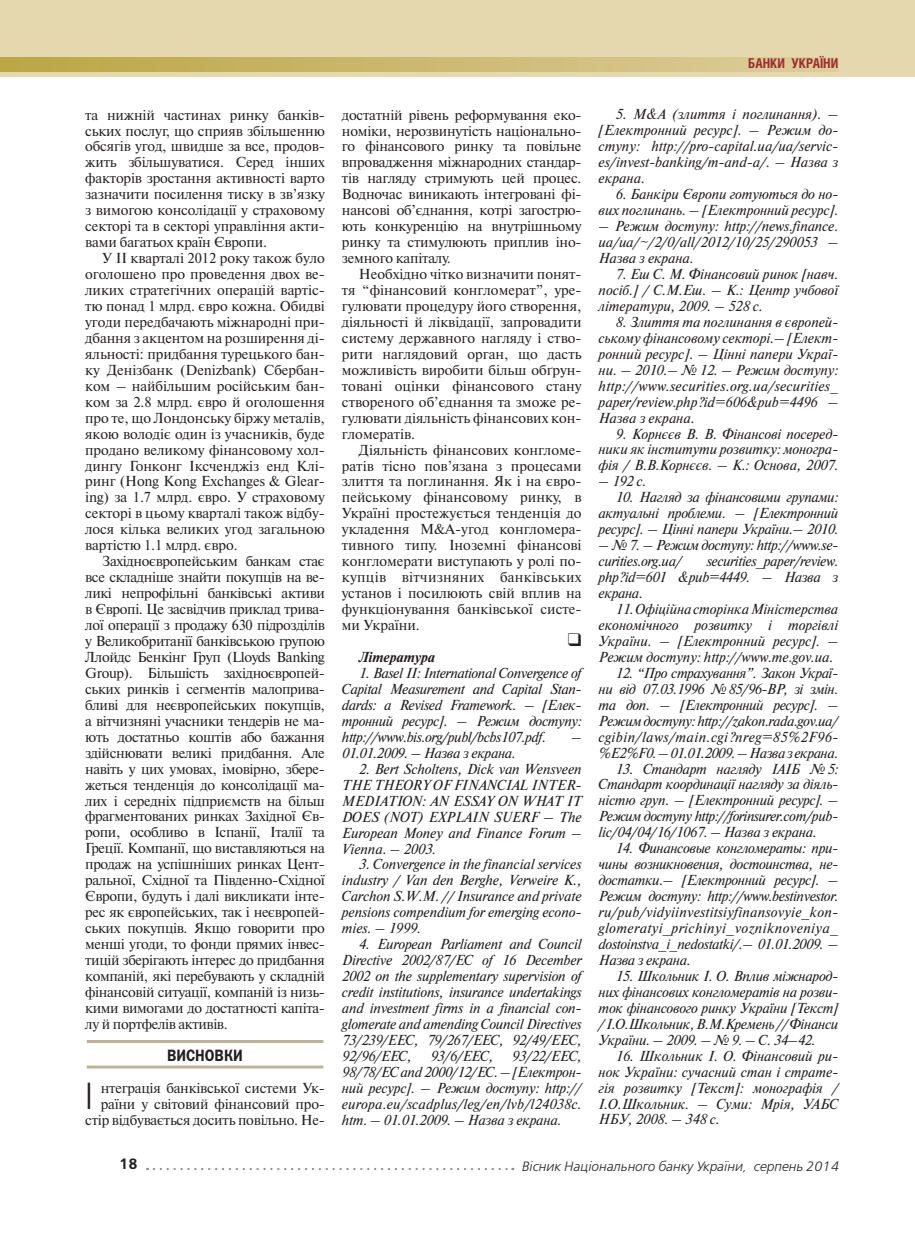
<style>
.page{position:relative;width:915px;height:1234px;background:#fff}
.page>*{position:absolute;margin:0;border:0;box-sizing:border-box;transform-origin:0 0}
.t1{font:300 36.6px "Helios Cond";color:#231f20}
.t2{font:16.5px "Franklin Gothic Demi C";color:#231f20;scale:.85 1}
.t3{font:15px "Free Set Demi Bold C";color:#231f20}
.t4{font:italic 14.4px/15.9px "Newton C";letter-spacing:-.01em;color:#231f20;text-align:justify}
.t5{font:14.4px/15.9px "Newton C";letter-spacing:-.01em;color:#231f20;text-align:justify}
.t6{font:italic 700 14.4px "Newton C";letter-spacing:-.005em;color:#231f20}
.t7{font:italic 13.5px "Free Set Light C";color:#231f20}
.t8{font:700 13.5px "Helios Cond";color:#9e2d32}
.s1{font-size:10.5px}
</style>
<div class="page">
<div style="left:0;top:0;width:914px;height:77px;background:#e5d8ae"></div>
<svg style="left:0;top:57px;width:838px;height:14px;background:#cbb96f"></svg>
<svg style="left:154px;top:1167px;width:359px;height:2px"></svg>
<hr style="left:87px;top:1039px;width:236px;height:3px;background:#bdb497">
<hr style="left:87px;top:1065px;width:236px;height:3px;background:#bdb497">
<p class="t8" style="left:748px;top:58px;width:92px">БАНКИ УКРАЇНИ</p>
<p class="t5" style="left:85px;top:108px;width:241px">та нижній частинах ринку банків&shy;ських послуг, що сприяв збільшенню обсягів угод, швидше за все, продов&shy;жить збільшуватися. Серед інших факторів зростання активності варто зазначити посилення тиску в зв’язку з вимогою консолідації у страховому секторі та в секторі управління акти&shy;вами багатьох країн Європи.</p>
<p class="t5" style="left:85px;top:251px;width:241px;text-indent:17px">У II кварталі 2012 року також було оголошено про проведення двох ве&shy;ликих стратегічних операцій вартіс&shy;тю понад 1 млрд. євро кожна. Обидві угоди передбачають міжнародні при&shy;дбання з акцентом на розширення ді&shy;яльності: придбання турецького бан&shy;ку Денізбанк (Denizbank) Сбербан&shy;ком – найбільшим російським бан&shy;ком за 2.8 млрд. євро й оголошення про те, що Лондонську біржу металів, якою володіє один із учасників, буде продано великому фінансовому хол&shy;дингу Гонконг Іксченджіз енд Клі&shy;ринг (Hong Kong Exchanges &amp; Glear&shy;ing) за 1.7 млрд. євро. У страховому секторі в цьому кварталі також відбу&shy;лося кілька великих угод загальною вартістю 1.1 млрд. євро.</p>
<p class="t5" style="left:85px;top:554px;width:241px;text-indent:17px">Західноєвропейським банкам стає все складніше знайти покупців на ве&shy;ликі непрофільні банківські активи в Європі. Це засвідчив приклад трива&shy;лої операції з продажу 630 підрозділів у Великобританії банківською групою Ллойдс Бенкінг Груп (Lloyds Ваnking Group). Більшість західноєвропей&shy;ських ринків і сегментів малоприва&shy;бливі для неєвропейських покупців, а вітчизняні учасники тендерів не ма&shy;ють достатньо коштів або бажання здійснювати великі придбання. Але навіть у цих умовах, імовірно, збере&shy;жеться тенденція до консолідації ма&shy;лих і середніх підприємств на більш фрагментованих ринках Західної Єв&shy;ропи, особливо в Іс панії, Італії та Греції. Компанії, що виставляються на продаж на успішніших ринках Цент&shy;ральної, Східної та Південно-Східної Європи, будуть і далі викликати інте&shy;рес як європейських, так і неєвропей&shy;ських покупців. Якщо говорити про менші угоди, то фонди прямих інвес&shy;тицій зберігають інтерес до придбання компаній, які перебувають у складній фінансовій ситуації, компаній із низь&shy;кими вимогами до достатності капіта&shy;лу й портфелів активів.</p>
<p class="t2" style="left:167px;top:1048px;width:91px">ВИСНОВКИ</p>
<h1 class="t1" style="left:85px;top:1081px;width:9px">І</h1>
<p class="t5" style="left:85px;top:1080px;width:241px;text-align:right">нтеграція банківської системи Ук&shy;раїни у світовий фінансовий про&shy;стір відбувається досить повільно. Не-</p>
<p class="t5" style="left:342px;top:108px;width:241px">достатній рівень реформування еко&shy;номіки, нерозвинутість національно&shy;го фінансового ринку та повільне впровадження міжнародних стандар&shy;тів нагляду стримують цей процес.<br>Водночас виникають інтег ровані фі&shy;нансові об’єд нання, котрі загострю&shy;ють конкуренцію на внут рішньому ринку та стимулюють приплив іно&shy;земного капіталу.</p>
<p class="t5" style="left:342px;top:267px;width:241px;text-indent:17px">Необхідно чітко визначити понят&shy;тя “фінансовий конгломерат”, уре&shy;гулювати процедуру його створення, діяльності й ліквідації, запровадити систему державного нагляду і ство&shy;рити наглядовий орган, що дасть можливість виробити більш обґрун&shy;товані оцінки фінансового стану створеного об’єднання та зможе ре&shy;гулювати діяльність фінансових кон&shy;гломератів.</p>
<p class="t5" style="left:342px;top:442px;width:241px;text-indent:17px">Діяльність фінансових конгломе&shy;ратів тісно пов’язана з процесами злиття та поглинання. Як і на євро&shy;пейському фінансовому ринку, в Україні простежується тенденція до укладення М&amp;А-угод конгломера&shy;тивного типу. Іноземні фінансові конгломерати виступають у ролі по&shy;купців вітчизняних банківських установ і посилюють свій вплив на функціонування банківської систе&shy;ми України.</p>
<p class="t6" style="left:359px;top:651px;width:78px">Література</p>
<p class="t4" style="left:342px;top:666px;width:241px;text-indent:17px">1. Basel II: International Convergence of Capital Measurement and Capital Stan&shy;dards: a Revised Framework. – [Елек&shy;тронний ресурс]. – Режим доступу: http://www.bis.org/publ/bcbs107.pdf.</p>
<p class="t4" style="left:571px;top:730px;width:12px">–</p>
<p class="t4" style="left:342px;top:746px;width:175px">01.01.2009. – Назва з екрана.</p>
<p class="t4" style="left:342px;top:762px;width:241px;text-indent:17px">2. Bert Scholtens, Dick van Wensveen THE THEORY OF FINANCIAL INTER-MEDIATION: AN ESSAY ON WHAT IT DOES (NOT) EXPLAIN SUERF – The European Money and Finance Forum – Vienna. – 2003.</p>
<p class="t4" style="left:342px;top:857px;width:241px;text-indent:17px">3. Convergence in the financial services industry / Van den Berghe, Verweire K., Carchon S.W.M. // Insurance and private pensions compendium for emerging econo&shy;mies. – 1999.</p>
<p class="t4" style="left:342px;top:937px;width:241px;text-indent:17px">4. European Parliament and Council Directive 2002/87/EC of 16 December 2002 on the supplementary supervision of credit institutions, insurance undertakings and investment firms in a financial con&shy;glomerate and amending Council Directives 73/239/EEC, 79/267/EEC, 92/49/EEC, 92/96/EEC,</p>
<p class="t4" style="left:430px;top:1049px;width:64px">93/6/EEC,</p>
<p class="t4" style="left:342px;top:1049px;width:241px;text-indent:170px">93/22/EEC, 98/78/EC and 2000/12/EC. – [Елек трон&shy;ний ресурс]. – Режим доступу: http:// europa.eu/scadplus/leg/en/lvb/l24038c. htm. – 01.01.2009. – Назва з екрана.</p>
<p class="t4" style="left:598px;top:108px;width:241px;text-indent:17px">5. M&amp;A (злиття і поглинання). – [Електронний ресурс]. – Режим до&shy;ступу: http://pro-capital.ua/ua/servic&shy;es/invest-banking/m-and-a/. – Назва з екрана.</p>
<p class="t4" style="left:598px;top:188px;width:241px;text-align:right">6. Банкіри Європи готуються до но&shy;вих поглинань. – [Електронний ресурс].</p>
<p class="t4" style="left:598px;top:220px;width:241px">– Режим доступу: http://news.finance. ua/ua/~/2/0/all/2012/10/25/290053 – Назва з екрана.</p>
<p class="t4" style="left:598px;top:267px;width:241px;text-indent:17px">7. Еш С. М. Фінансовий ринок [навч. посіб.] / С.М.Еш. – К.: Центр учбової літератури, 2009. – 528 с.</p>
<p class="t4" style="left:598px;top:315px;width:241px;text-indent:17px">8. Злиття та поглинання в європей&shy;ському фінансовому секторі.– [Елект&shy;ронний ресурс]. – Цінні папери Украї&shy;ни. – 2010.– № 12. – Режим доступу: http://www.securities.org.ua/securities_ paper/review.php?id=606&amp;pub=4496 – Назва з екрана.</p>
<p class="t4" style="left:598px;top:427px;width:241px;text-indent:17px">9. Корнєєв В. В. Фінансові посеред&shy;ники як інститути розвитку: моногра&shy;фія / В.В.Корнєєв. – К.: Основа, 2007.</p>
<p class="t4" style="left:598px;top:475px;width:49px">– 192 с.</p>
<p class="t4" style="left:598px;top:491px;width:241px;text-indent:17px">10. Нагляд за фінансовими групами: актуальні проблеми. – [Електронний ре сурс]. – Цінні папери України.– 2010.</p>
<p class="t4" style="left:598px;top:538px;width:241px">– № 7. – Режим доступу: http://www.se&shy;curities.org.ua/</p>
<p class="t4" style="left:598px;top:554px;width:241px;text-indent:108px">securities_paper/review. php?id=601 &amp;pub=4449. – На зва з екрана.</p>
<p class="t4" style="left:598px;top:602px;width:241px;text-indent:17px">11. Офіційна сторінка Міністерства економічного розвитку і торгівлі України. – [Електронний ресурс]. – Режим доступу: http://www.me.gov.ua.</p>
<p class="t4" style="left:598px;top:666px;width:241px;text-indent:17px">12. “Про страхування”. Закон Украї&shy;ни від 07.03.1996 № 85/96-ВР, зі змін. та доп. – [Електронний ресурс]. – Режим доступу: http://zakon.rada.gov.ua/ cgibin/laws/main.cgi?nreg=85%2F96- %E2%F0. – 01.01.2009. – Назва з екрана.</p>
<p class="t4" style="left:598px;top:761px;width:241px;text-indent:17px">13. Стандарт нагляду ІАІБ № 5:<br>Стандарт координації нагляду за діяль&shy;ністю груп. – [Електронний ресурс]. – Режим доступу http://forinsurer.com/pub&shy;lic/04/04/16/1067. – Назва з екрана.</p>
<p class="t4" style="left:598px;top:841px;width:241px;text-indent:17px">14. Финансовые конгломераты: при&shy;чины возникновения, достоинства, не&shy;дос татки.– [Електронний ресурс]. – Ре жим доступу: http://www.bestinvestor. ru/pub/vidyiinvestitsiyfinansovyie_kon&shy;glomeratyi_prichinyi_vozniknoveniya_ dostoinstva_i_nedostatki/.– 01.01.2009. – Назва з екрана.</p>
<p class="t4" style="left:598px;top:969px;width:241px;text-indent:17px">15. Школьник І. О. Вплив міжнарод&shy;них фінансових конгломератів на розви&shy;ток фінансового ринку України [Текст] / І.О.Школьник, В.М.Кремень // Фінанси України. – 2009. – № 9. – С. 34–42.</p>
<p class="t4" style="left:598px;top:1048px;width:241px;text-indent:17px">16. Школьник І. О. Фінансовий ри&shy;нок України: сучасний стан і страте&shy;гія розвитку [Текст]: монографія / І.О.Школьник. – Суми: Мрія, УАБС НБУ, 2008. – 348 с.</p>
<p class="t3" style="left:119px;top:1157px;width:20px">18</p>
<p class="t7" style="left:521px;top:1160px;width:319px">Вісник Національного банку України<span class="s1">,</span> серпень 2014</p>
</div>
